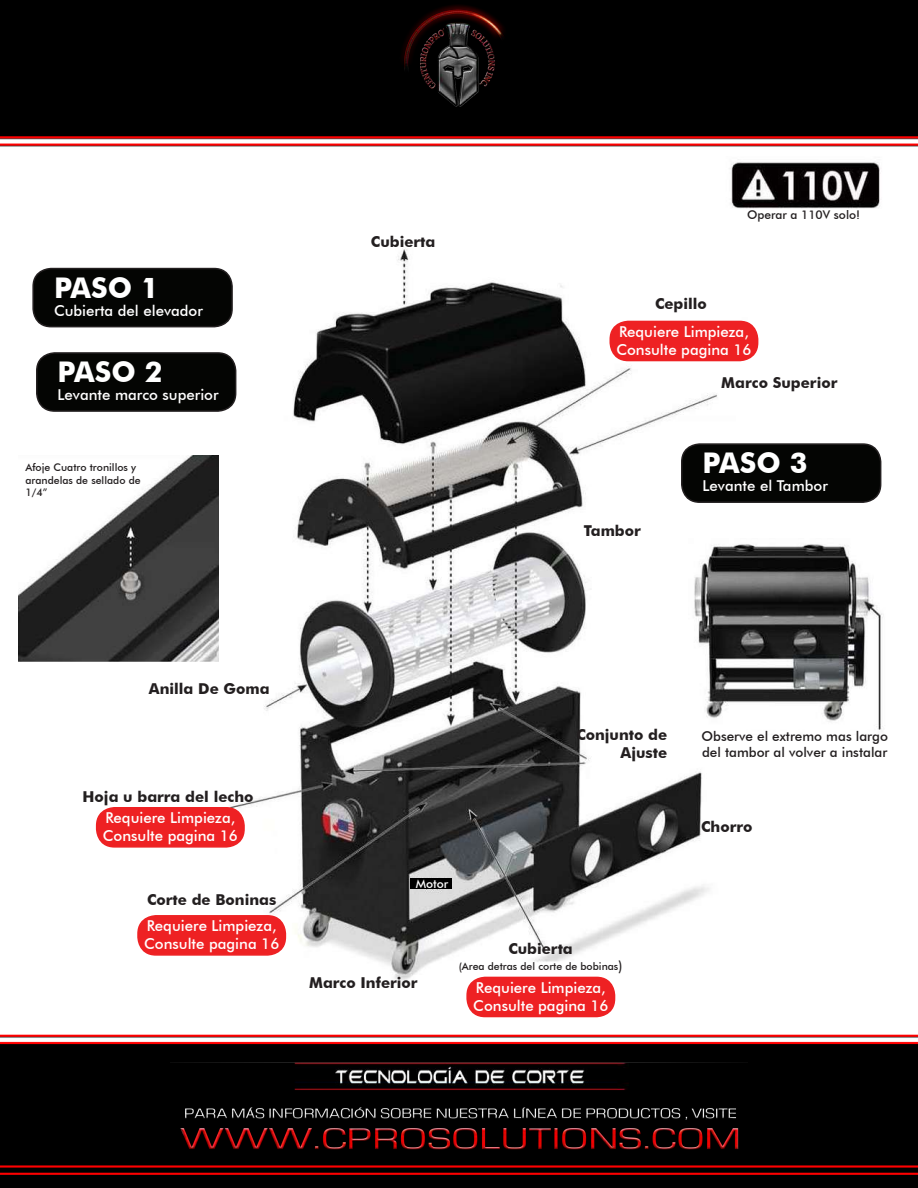
<style>
.page{position:relative;width:918px;height:1188px;background:#fff}
.page>*{position:absolute;margin:0;border:0;box-sizing:border-box;transform-origin:0 0}
.t1{font:700 28.5px "Futura BT";color:#fff}
.t2{font:500 15px/18px "Futura BT";color:#fff}
.t3{font:700 15px/18px "Futura BT";color:#231f20;text-align:right}
.t4{font:500 13.5px/16.2px "Futura BT";color:#231f20}
.t5{font:500 12px "Futura BT";color:#231f20}
.t6{font:500 12px "Futura BT";color:#fff}
.t7{font:500 10.5px/12.6px "Futura BT";color:#231f20}
.s1{font-size:13.5px}
</style>
<div class="page">
<img style="left:0;top:1034px;width:918px;height:154px">
<img style="left:170px;top:1047px;width:578px;height:110px">
<img style="left:0;top:0;width:918px;height:147px">
<img style="left:397px;top:5px;width:118px;height:110px">
<img style="left:730px;top:162px;width:150px;height:47px">
<img style="left:171px;top:248px;width:577px;height:754px">
<img style="left:688px;top:539px;width:195px;height:195px">
<img style="left:18px;top:456px;width:200px;height:206px">
<div style="left:33px;top:269px;width:199px;height:58px;background:#040503;border-radius:18px"></div>
<div style="left:32px;top:268px;width:201px;height:59px;border:2px solid #231f20;border-radius:18px"></div>
<div style="left:37px;top:353px;width:199px;height:58px;background:#040503;border-radius:18px"></div>
<div style="left:36px;top:352px;width:200px;height:60px;border:2px solid #231f20;border-radius:18px"></div>
<div style="left:610px;top:321px;width:148px;height:40px;background:#ee2123;border-radius:18px"></div>
<div style="left:610px;top:321px;width:148px;height:40px;border:2px solid #ee2123;border-radius:18px"></div>
<div style="left:467px;top:977px;width:148px;height:40px;background:#ee2123;border-radius:18px"></div>
<div style="left:466px;top:977px;width:149px;height:40px;border:2px solid #ee2123;border-radius:18px"></div>
<div style="left:138px;top:916px;width:147px;height:39px;background:#ee2123;border-radius:18px"></div>
<div style="left:137px;top:915px;width:149px;height:41px;border:2px solid #ee2123;border-radius:18px"></div>
<div style="left:97px;top:808px;width:147px;height:39px;background:#ee2123;border-radius:18px"></div>
<div style="left:96px;top:807px;width:149px;height:41px;border:2px solid #ee2123;border-radius:18px"></div>
<div style="left:411px;top:878px;width:41px;height:11px;background:#000"></div>
<div style="left:682px;top:444px;width:199px;height:58px;background:#040503;border-radius:18px"></div>
<div style="left:681px;top:443px;width:200px;height:60px;border:2px solid #231f20;border-radius:18px"></div>
<h1 class="t1" style="left:54px;top:270px;width:106px">PASO 1</h1>
<p class="t2" style="left:54px;top:301px;width:150px">Cubierta del elevador</p>
<h1 class="t1" style="left:58px;top:355px;width:106px">PASO 2</h1>
<p class="t2" style="left:58px;top:386px;width:163px">Levante marco superior</p>
<p class="t7" style="left:26px;top:461px;width:117px">Afoje Cuatro tronillos y arandelas de sellado de<br>1/4”</p>
<p class="t3" style="left:371px;top:232px;width:66px">Cubierta</p>
<p class="t3" style="left:655px;top:295px;width:53px">Cepillo</p>
<p class="t5" style="left:747px;top:208px;width:115px">Operar a 110V solo!</p>
<p class="t2" style="left:616px;top:322px;width:137px">Requiere Limpieza,<br>Consulte pagina 16</p>
<p class="t3" style="left:721px;top:374px;width:118px">Marco Superior</p>
<p class="t3" style="left:584px;top:522px;width:59px">Tambor</p>
<h1 class="t1" style="left:703px;top:446px;width:106px">PASO 3</h1>
<p class="t2" style="left:703px;top:477px;width:127px">Levante el Tambor</p>
<p class="t3" style="left:149px;top:680px;width:122px">Anilla De Goma</p>
<p class="t3" style="left:83px;top:788px;width:172px">Hoja u barra del lecho</p>
<p class="t2" style="left:103px;top:808px;width:137px">Requiere Limpieza,<br>Consulte pagina 16</p>
<p class="t3" style="left:147px;top:891px;width:131px">Corte de Boninas</p>
<p class="t2" style="left:144px;top:917px;width:137px">Requiere Limpieza,<br>Consulte pagina 16</p>
<p class="t3" style="left:576px;top:725px;width:92px">Conjunto de<br>Ajuste</p>
<p class="t6" style="left:416px;top:876px;width:34px">Motor</p>
<p class="t3" style="left:309px;top:973px;width:110px">Marco Inferior</p>
<p class="t3" style="left:508px;top:939px;width:66px">Cubierta</p>
<p class="t7" style="left:459px;top:960px;width:165px">(Area detras del corte de bobinas<span class="s1">)</span></p>
<p class="t2" style="left:473px;top:978px;width:137px">Requiere Limpieza,<br>Consulte pagina 16</p>
<p class="t4" style="left:701px;top:728px;width:188px">Observe el extremo mas largo del tambor al volver a instalar</p>
<p class="t3" style="left:701px;top:817px;width:53px">Chorro</p>
</div>
